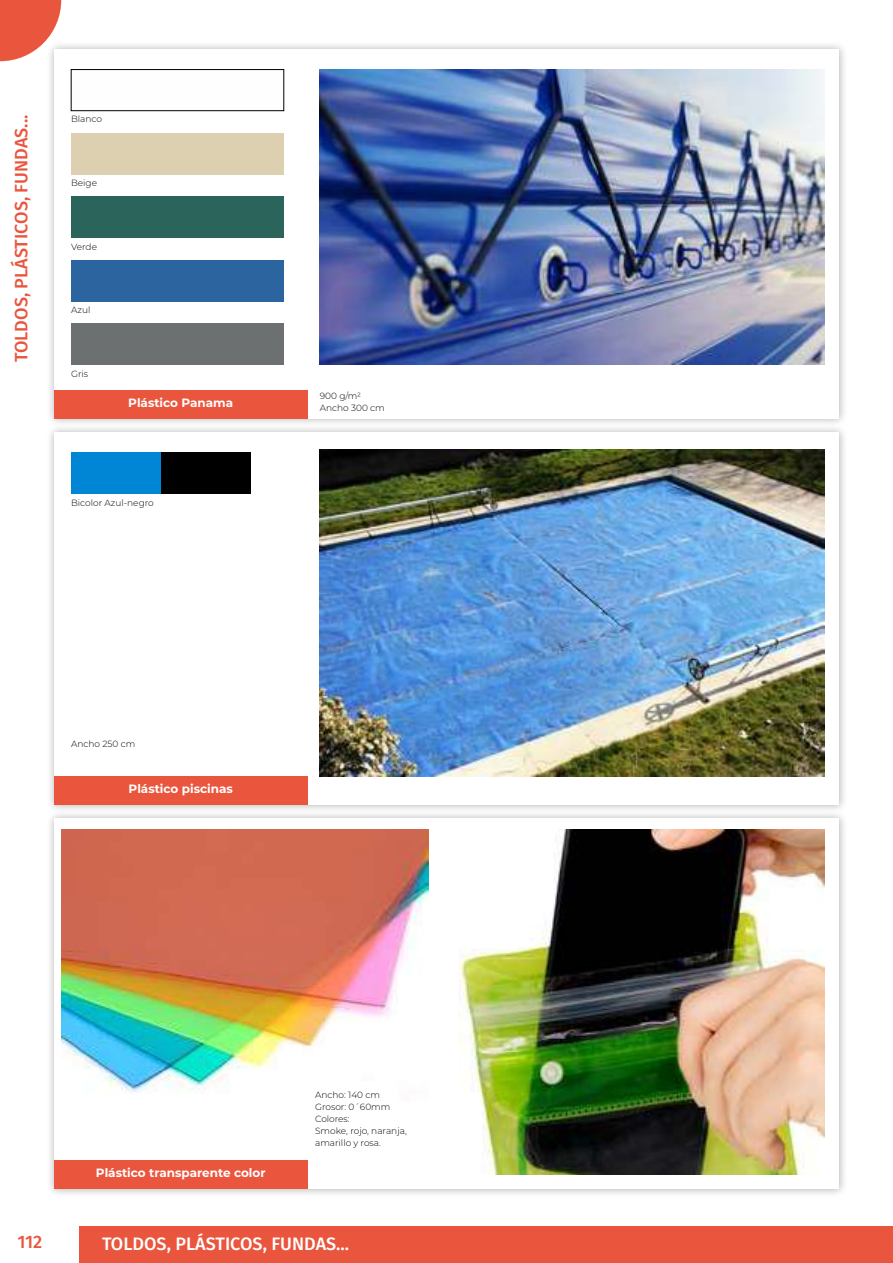
<style>
.page{position:relative;width:893px;height:1263px;background:#fff}
.page>*{position:absolute;margin:0;border:0;box-sizing:border-box;transform-origin:0 0}
.t1{font:500 18px "Fira Sans";color:#ea553d}
.t2{font:500 18px "Fira Sans";color:#fff}
.t3{font:700 12px "Montserrat";color:#fff}
.t4{font:300 9px/12px "Montserrat";color:#000}
</style>
<div class="page">
<div style="left:80px;top:1226px;width:813px;height:37px;background:#ea553d"></div>
<div style="left:46px;top:811px;width:801px;height:387px;background:#000;opacity:.3"></div>
<div style="left:54px;top:819px;width:785px;height:370px;background:#fff"></div>
<img style="left:62px;top:830px;width:366px;height:263px">
<img style="left:459px;top:830px;width:366px;height:345px">
<svg style="left:0;top:0;width:61px;height:61px"></svg>
<div style="left:46px;top:42px;width:801px;height:385px;background:#000;opacity:.3"></div>
<div style="left:54px;top:50px;width:785px;height:369px;background:#fff"></div>
<div style="left:54px;top:391px;width:253px;height:28px;background:#ea553d"></div>
<img style="left:320px;top:69px;width:505px;height:296px">
<div style="left:71px;top:69px;width:213px;height:42px;border:1px solid #000"></div>
<div style="left:71px;top:133px;width:213px;height:41px;background:#dcd0b1"></div>
<div style="left:71px;top:197px;width:213px;height:41px;background:#2b645b"></div>
<div style="left:71px;top:260px;width:213px;height:41px;background:#2b649e"></div>
<div style="left:71px;top:324px;width:213px;height:41px;background:#6d7071"></div>
<div style="left:46px;top:424px;width:801px;height:389px;background:#000;opacity:.3"></div>
<div style="left:54px;top:432px;width:785px;height:373px;background:#fff"></div>
<div style="left:54px;top:777px;width:253px;height:28px;background:#ea553d"></div>
<img style="left:320px;top:449px;width:505px;height:328px">
<div style="left:54px;top:1160px;width:253px;height:29px;background:#ea553d"></div>
<div style="left:71px;top:453px;width:90px;height:41px;background:#0186d5"></div>
<div style="left:161px;top:453px;width:90px;height:41px;background:#000"></div>
<h1 class="t1" style="left:7px;top:362px;width:249px;rotate:-90deg">TOLDOS, PLÁSTICOS, FUNDAS...</h1>
<p class="t4" style="left:71px;top:113px;width:32px">Blanco</p>
<p class="t4" style="left:71px;top:177px;width:28px">Beige</p>
<p class="t4" style="left:71px;top:240px;width:27px">Verde</p>
<p class="t4" style="left:71px;top:304px;width:21px">Azul</p>
<p class="t4" style="left:71px;top:367px;width:19px">Gris</p>
<h2 class="t3" style="left:128px;top:394px;width:106px">Plástico Panama</h2>
<p class="t4" style="left:320px;top:390px;width:67px">900 g/m2<br>Ancho 300 cm</p>
<p class="t4" style="left:71px;top:496px;width:84px">Bicolor Azul-negro</p>
<p class="t4" style="left:71px;top:737px;width:66px">Ancho 250 cm</p>
<h2 class="t3" style="left:129px;top:780px;width:106px">Plástico piscinas</h2>
<h2 class="t3" style="left:96px;top:1163px;width:171px">Plástico transparente color</h2>
<p class="t4" style="left:315px;top:1088px;width:93px">Ancho: 140 cm<br>Grosor: 0´60mm<br>Colores:<br>Smoke, rojo, naranja, amarillo y rosa.</p>
<h1 class="t1" style="left:17px;top:1227px;width:27px">112</h1>
<h1 class="t2" style="left:102px;top:1229px;width:249px">TOLDOS, PLÁSTICOS, FUNDAS...</h1>
</div>
